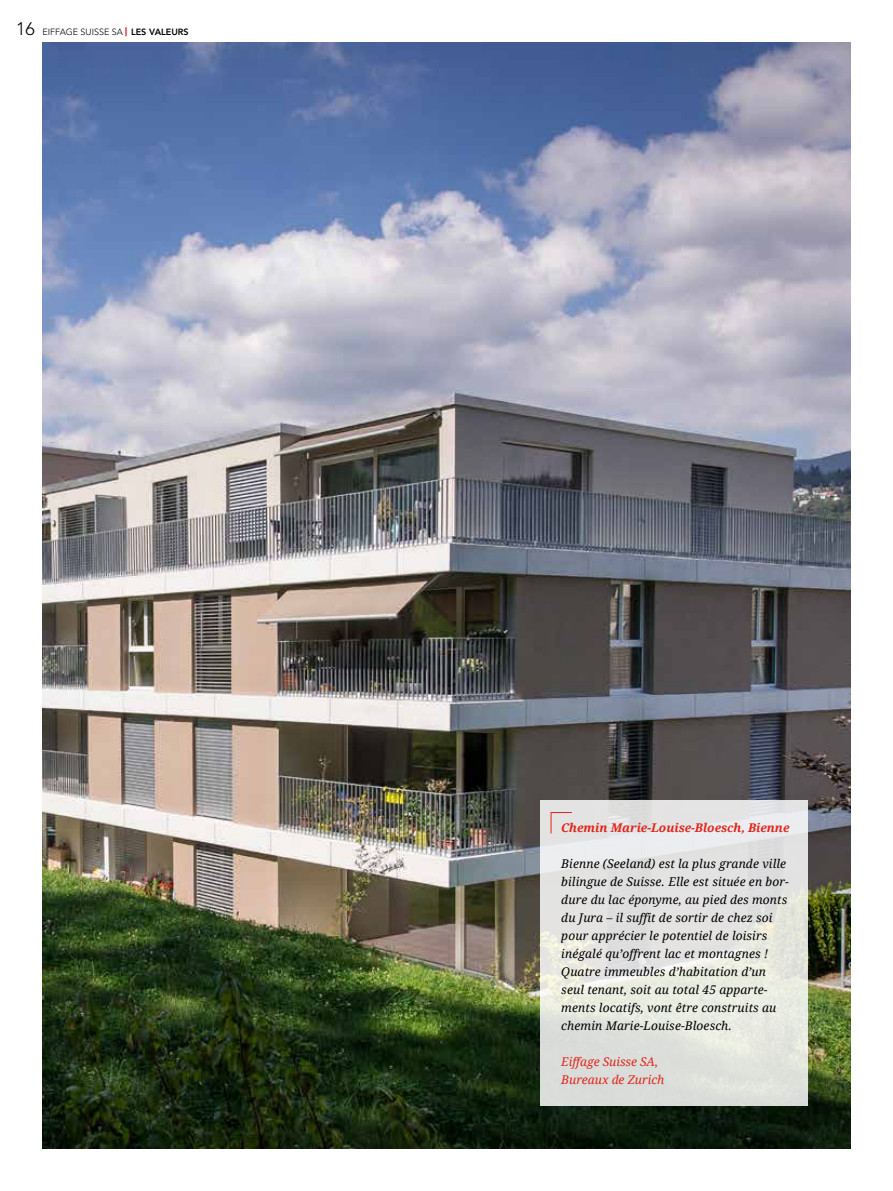
<style>
.page{position:relative;width:893px;height:1191px;background:#fff}
.page>*{position:absolute;margin:0;border:0;box-sizing:border-box;transform-origin:0 0}
.t1{font:300 18px "Avenir LT Std";color:#000}
.t2{font:italic 12px/18px "Droid Serif";letter-spacing:.01em;color:#000}
.t3{font:italic 700 12px "Droid Serif";color:#e1251b}
.t4{font:italic 12px/18px "Droid Serif";color:#e1251b}
.t5{font:300 9px "Avenir LT Std";color:#000}
.s1{font-weight:900;color:#e30613}
.s2{font-weight:800}
</style>
<div class="page">
<img style="left:43px;top:43px;width:807px;height:1105px">
<svg style="left:540px;top:800px;width:268px;height:306px;background:#e3e4e0"></svg>
<svg style="left:550px;top:811px;width:23px;height:23px"></svg>
<h1 class="t1" style="left:16px;top:18px;width:20px">16</h1>
<p class="t5" style="left:43px;top:27px;width:148px">EIFFAGE SUISSE SA <span class="s1">|</span> <span class="s2">LES VALEURS</span></p>
<p class="t3" style="left:561px;top:821px;width:230px">Chemin Marie-Louise-Bloesch, Bienne</p>
<p class="t2" style="left:561px;top:855px;width:229px">Bienne (Seeland) est la plus grande ville bilingue de Suisse. Elle est située en bor&shy;dure du lac éponyme, au pied des monts du Jura – il suffit de sortir de chez soi pour apprécier le potentiel de loisirs inégalé qu’offrent lac et montagnes !<br>Quatre immeubles d’habitation d’un seul tenant, soit au total 45 apparte&shy;ments locatifs, vont être construits au chemin Marie-Louise-Bloesch.</p>
<p class="t4" style="left:561px;top:1053px;width:105px">Eiffage Suisse SA,<br>Bureaux de Zurich</p>
</div>
